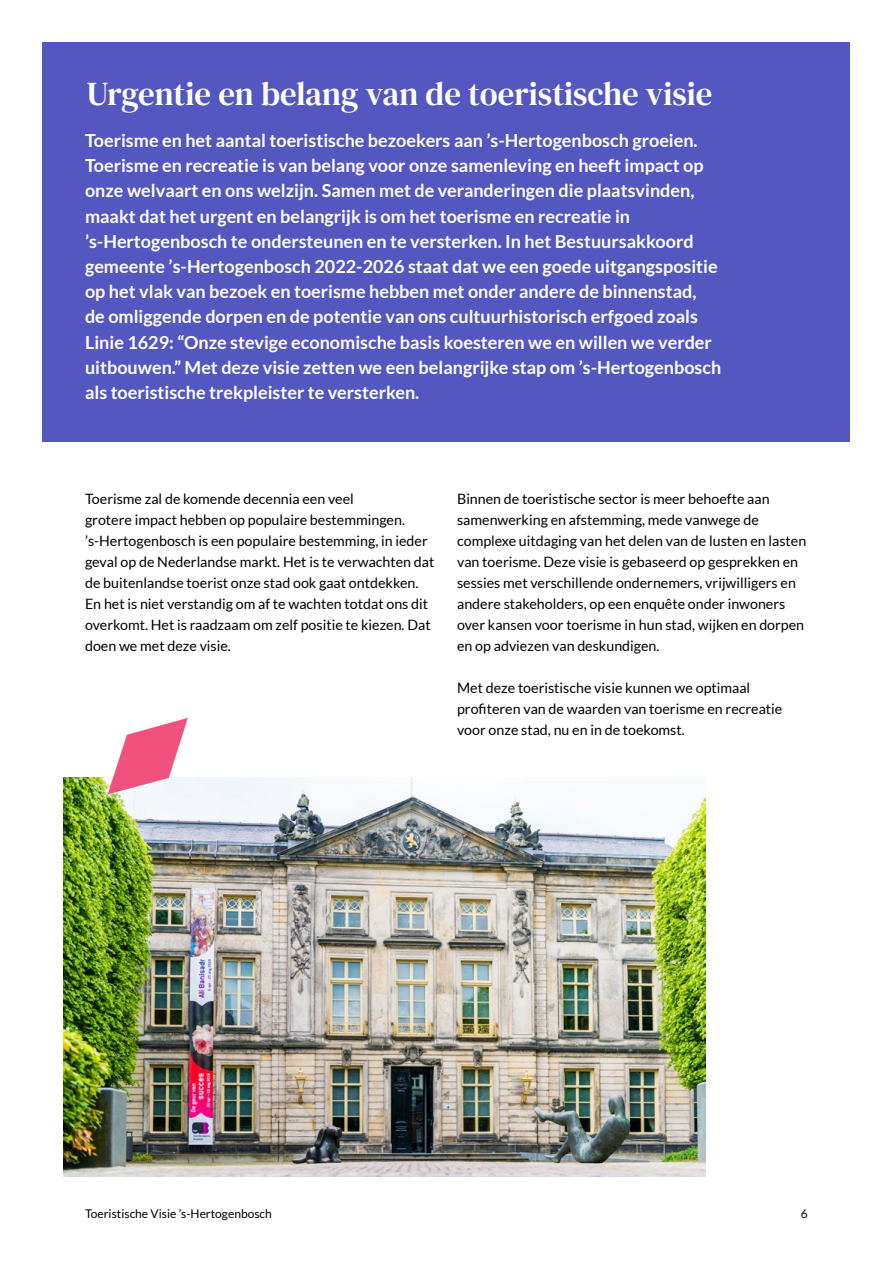
<style>
.page{position:relative;width:893px;height:1263px;background:#fff}
.page>*{position:absolute;margin:0;border:0;box-sizing:border-box;transform-origin:0 0}
.t1{font:33px "DM Serif Text";color:#fff}
.Intro{font:700 18px/25.2px "Lato";color:#fff}
.t2{font:14.25px/21px "Lato";color:#000}
.t3{font:12px "Lato";color:#000}
</style>
<div class="page">
<div style="left:43px;top:42px;width:807px;height:399px;background:#5457bf"></div>
<img style="left:64px;top:777px;width:641px;height:399px">
<svg style="left:108px;top:718px;width:80px;height:76px"></svg>
<h2 class="t1" style="left:87px;top:75px;width:627px">Urgentie en belang van de toeristische visie</h2>
<p class="Intro" style="left:85px;top:128px;width:638px">Toerisme en het aantal toeristische bezoekers aan ’s-Hertogenbosch groeien.<br>Toerisme en recreatie is van belang voor onze samenleving en heeft impact op onze welvaart en ons welzijn. Samen met de veranderingen die plaatsvinden, maakt dat het urgent en belangrijk is om het toerisme en recreatie in ’s-Hertogenbosch te ondersteunen en te versterken. In het Bestuursakkoord gemeente ’s-Hertogenbosch 2022-2026 staat dat we een goede uitgangspositie op het vlak van bezoek en toerisme hebben met onder andere de binnenstad,<br>de omliggende dorpen en de potentie van ons cultuurhistorisch erfgoed zoals Linie 1629: “Onze stevige economische basis koesteren we en willen we verder uitbouwen.” Met deze visie zetten we een belangrijke stap om ’s-Hertogenbosch als toeristische trekpleister te versterken.</p>
<p class="t2" style="left:85px;top:488px;width:351px">Toerisme zal de komende decennia een veel<br>grotere impact hebben op populaire bestemmingen. ’s-Hertogenbosch is een populaire bestemming, in ieder geval op de Nederlandse markt. Het is te verwachten dat de buitenlandse toerist onze stad ook gaat ontdekken.<br>En het is niet verstandig om af te wachten totdat ons dit overkomt. Het is raadzaam om zelf positie te kiezen. Dat doen we met deze visie.</p>
<p class="t2" style="left:457px;top:488px;width:351px">Binnen de toeristische sector is meer behoefte aan samenwerking en afstemming, mede vanwege de complexe uitdaging van het delen van de lusten en lasten van toerisme. Deze visie is gebaseerd op gesprekken en sessies met verschillende ondernemers, vrijwilligers en andere stakeholders, op een enquête onder inwoners over kansen voor toerisme in hun stad, wijken en dorpen en op adviezen van deskundigen.</p>
<p class="t2" style="left:457px;top:677px;width:327px">Met deze toeristische visie kunnen we optimaal profiteren van de waarden van toerisme en recreatie voor onze stad, nu en in de toekomst.</p>
<p class="t3" style="left:85px;top:1207px;width:188px">Toeristische Visie ’s-Hertogenbosch</p>
<p class="t3" style="left:801px;top:1207px;width:8px">6</p>
</div>
